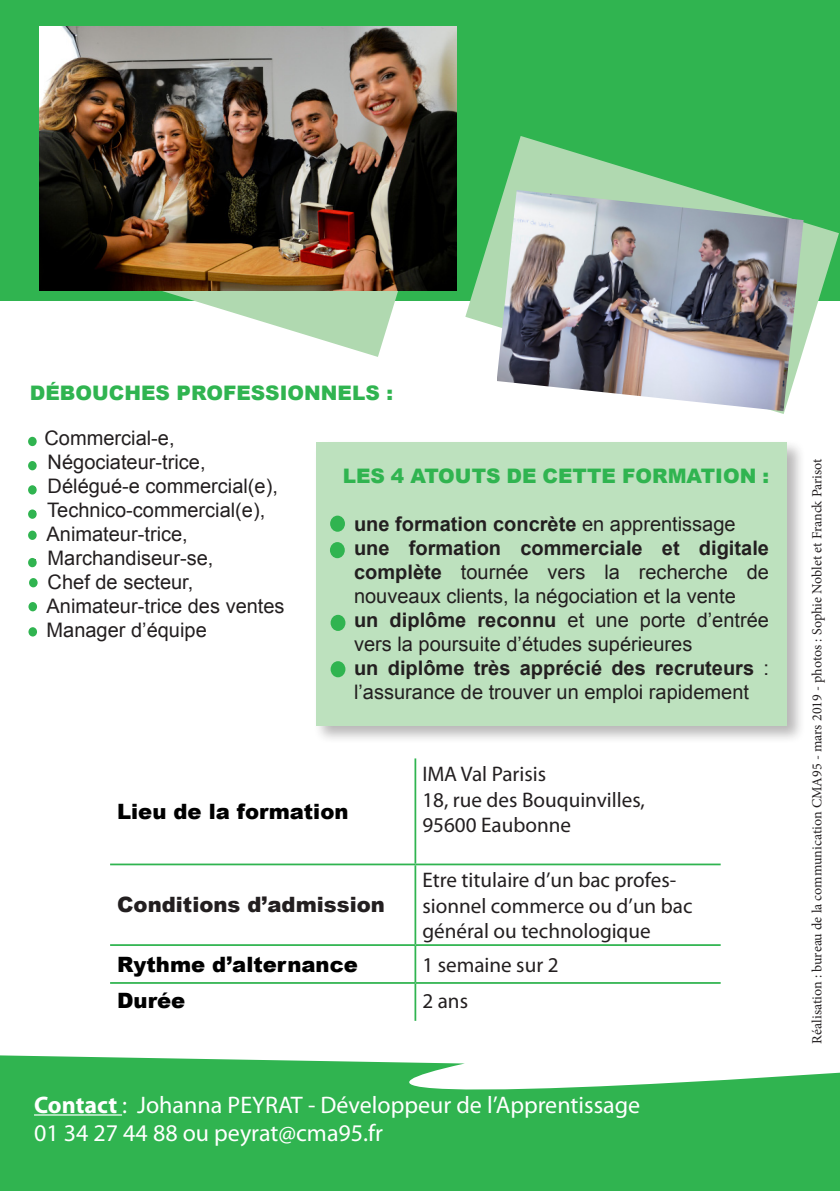
<style>
.page{position:relative;width:840px;height:1191px;background:#fff}
.page>*{position:absolute;margin:0;border:0;box-sizing:border-box;transform-origin:0 0}
.t1{font:24px "Myriad Pro";color:#fff}
.t2{font:21.2px/25.4px "Myriad Pro";color:#231f20}
.t3{font:900 21.2px "Arial";color:#000}
.t4{font:900 21.2px "Arial";color:#231f20}
.t5{font:20px/24px "Arial";color:#231f20}
.t6{font:900 20px "Arial";color:#30b450}
.t7{font:700 20px "Arial";color:#231f20}
.t8{font:14px "Minion Pro";color:#231f20}
.s1{font-family:"Myriad Pro"}
.s2{font-weight:400}
.s3{font-weight:700}
</style>
<div class="page">
<div style="left:313px;top:439px;width:492px;height:305px;background:#231f20;opacity:.57"></div>
<div style="left:316px;top:442px;width:470px;height:283px;background:#bde1be"></div>
<div style="left:0;top:0;width:839px;height:301px;background:#30b450"></div>
<svg style="left:0;top:1055px;width:839px;height:136px;background:#48bc64"></svg>
<svg style="left:465px;top:136px;width:373px;height:278px;fill:#30b450"></svg>
<svg style="left:60px;top:291px;width:373px;height:66px"></svg>
<svg style="left:110px;top:865px;width:610px;height:155px"></svg>
<svg style="left:110px;top:946px;width:610px;height:36px"></svg>
<hr style="left:414px;top:758px;width:2px;height:105px;background:#30b450">
<hr style="left:110px;top:863px;width:305px;height:2px;background:#30b450">
<hr style="left:415px;top:863px;width:305px;height:2px;background:#30b450">
<hr style="left:414px;top:865px;width:2px;height:79px;background:#30b450">
<hr style="left:110px;top:944px;width:305px;height:2px;background:#30b450">
<hr style="left:415px;top:944px;width:305px;height:2px;background:#30b450">
<hr style="left:414px;top:946px;width:2px;height:36px;background:#30b450">
<hr style="left:110px;top:982px;width:305px;height:1px;background:#30b450">
<hr style="left:415px;top:982px;width:305px;height:1px;background:#30b450">
<hr style="left:414px;top:983px;width:2px;height:37px;background:#30b450">
<div style="left:28px;top:437px;width:9px;height:9px;background:#30b450;border-radius:50%"></div>
<div style="left:28px;top:461px;width:9px;height:9px;background:#30b450;border-radius:50%"></div>
<div style="left:28px;top:485px;width:9px;height:9px;background:#30b450;border-radius:50%"></div>
<div style="left:28px;top:509px;width:9px;height:10px;background:#30b450;border-radius:50%"></div>
<div style="left:28px;top:530px;width:9px;height:10px;background:#30b450;border-radius:50%"></div>
<div style="left:28px;top:558px;width:9px;height:9px;background:#30b450;border-radius:50%"></div>
<div style="left:29px;top:578px;width:9px;height:9px;background:#30b450;border-radius:50%"></div>
<div style="left:28px;top:602px;width:9px;height:9px;background:#30b450;border-radius:50%"></div>
<div style="left:28px;top:627px;width:9px;height:9px;background:#30b450;border-radius:50%"></div>
<hr style="left:34px;top:1114px;width:88px;height:1px;background:#fff">
<img style="left:40px;top:27px;width:416px;height:264px">
<div style="left:330px;top:515px;width:15px;height:17px;background:#30b450;border-radius:50%"></div>
<div style="left:330px;top:542px;width:14px;height:16px;background:#30b450;border-radius:50%"></div>
<div style="left:330px;top:615px;width:15px;height:16px;background:#30b450;border-radius:50%"></div>
<div style="left:330px;top:661px;width:15px;height:16px;background:#30b450;border-radius:50%"></div>
<img style="left:496px;top:190px;width:307px;height:221px">
<p class="t6" style="left:30px;top:378px;width:364px">DÉBOUCHES PROFESSIONNELS :</p>
<p class="t5" style="left:30px;top:426px;width:146px"><span class="s1">-</span> Commercial-e,</p>
<p class="t5" style="left:30px;top:450px;width:177px">- Négociateur-trice,</p>
<p class="t5" style="left:30px;top:474px;width:249px">- Délégué-e commercial(e),</p>
<p class="t5" style="left:30px;top:498px;width:237px">- Technico-commercial(e),</p>
<p class="t5" style="left:30px;top:522px;width:159px">- Animateur-trice,</p>
<p class="t5" style="left:30px;top:546px;width:185px">- Marchandiseur-se,</p>
<p class="t5" style="left:30px;top:570px;width:165px">- Chef de secteur,</p>
<p class="t5" style="left:30px;top:594px;width:256px">- Animateur-trice des ventes</p>
<p class="t5" style="left:46px;top:618px;width:162px">Manager d’équipe</p>
<p class="t6" style="left:342px;top:461px;width:427px">LES 4 ATOUTS DE CETTE FORMATION :</p>
<p class="t7" style="left:354px;top:511px;width:383px">une formation concrète <span class="s2">en apprentissage</span></p>
<p class="t5" style="left:354px;top:536px;width:416px;text-align:justify"><span class="s3">une formation commerciale et digitale complète</span> tournée vers la recherche de nouveaux clients, la négociation et la vente</p>
<p class="t5" style="left:354px;top:608px;width:416px"><span class="s3">un diplôme reconnu</span> et une porte d’entrée vers la poursuite d’études supérieures</p>
<p class="t5" style="left:354px;top:656px;width:416px"><span class="s3">un diplôme très apprécié des recruteurs</span> : l’assurance de trouver un emploi rapidement</p>
<p class="t3" style="left:117px;top:796px;width:233px">Lieu de la formation</p>
<p class="t4" style="left:117px;top:889px;width:269px">Conditions d’admission</p>
<p class="t2" style="left:422px;top:761px;width:125px">IMA Val Parisis</p>
<p class="t2" style="left:422px;top:786px;width:224px">18, rue des Bouquinvilles,</p>
<p class="t2" style="left:422px;top:812px;width:150px">95600 Eaubonne</p>
<p class="t2" style="left:422px;top:867px;width:271px">Etre titulaire d’un bac profes&shy;sionnel commerce ou d’un bac général ou technologique</p>
<p class="t3" style="left:117px;top:948px;width:242px">Rythme d’alternance</p>
<p class="t2" style="left:422px;top:951px;width:137px">1 semaine sur 2</p>
<p class="t3" style="left:117px;top:985px;width:70px">Durée</p>
<p class="t2" style="left:422px;top:988px;width:47px">2 ans</p>
<p class="t1" style="left:34px;top:1089px;width:607px"><span class="s3">Contact</span> : Johanna PEYRAT - Développeur de l’Apprentissage</p>
<p class="t1" style="left:34px;top:1118px;width:350px">01 34 27 44 88 ou peyrat@cma95.fr</p>
<p class="t8" style="left:807px;top:1043px;width:587px;rotate:-90deg">Réalisation : bureau de la communication CMA95 - mars 2019 - photos : Sophie Noblet et Franck Parisot</p>
</div>
